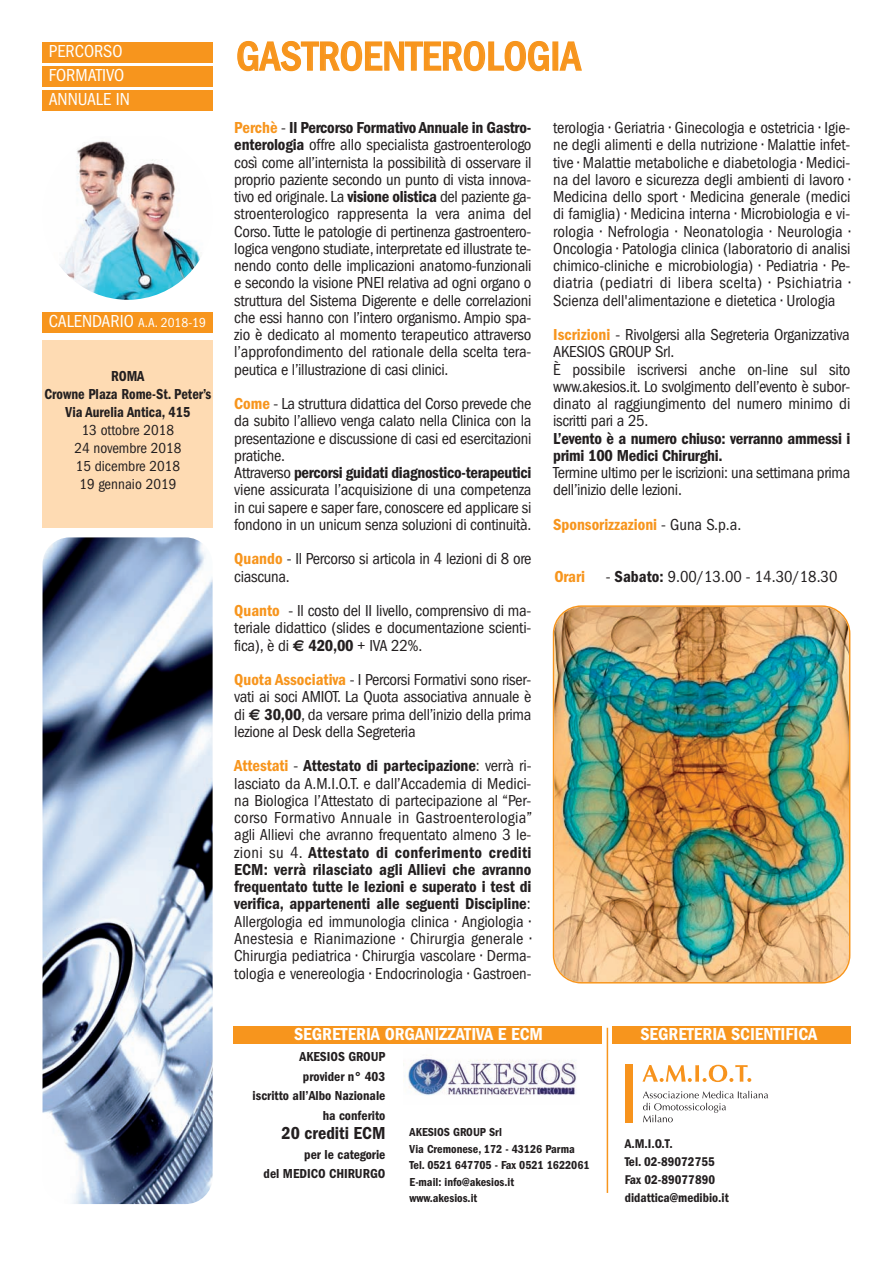
<style>
.page{position:relative;width:893px;height:1263px;background:#fff}
.page>*{position:absolute;margin:0;border:0;box-sizing:border-box;transform-origin:0 0}
.t1{font:500 condensed 42px "Franklin Gothic";color:#f7951d}
.t2{font:600 condensed 18px "Franklin Gothic";color:#fff}
.t3{font:condensed 18px/24px "Franklin Gothic";color:#fff}
.t4{font:600 condensed 18px "Franklin Gothic";color:#231f20}
.t5{font:condensed 16.5px/17.2px "Franklin Gothic";letter-spacing:-.015em;color:#231f20;text-align:justify}
.t6{font:600 condensed 16.5px/17.2px "Franklin Gothic";letter-spacing:-.015em;color:#231f20}
.t7{font:600 condensed 16.5px "Franklin Gothic";color:#f7951d}
.t8{font:condensed 15px/18px "Franklin Gothic";color:#231f20;text-align:center}
.t9{font:600 condensed 15px/18px "Franklin Gothic";color:#231f20;text-align:center;scale:.95 1}
.t10{font:600 condensed 13.5px/19.5px "Franklin Gothic";color:#231f20;text-align:right}
.t11{font:condensed 13.5px "Franklin Gothic";color:#fff}
.t12{font:600 condensed 13.2px/18px "Franklin Gothic";color:#231f20}
.t13{font:600 condensed 12px/16.5px "Franklin Gothic";color:#231f20}
.s1{font-size:18px}
.s2{font-weight:600;color:#f7951d}
.s3{font-weight:600}
.s4{font-family:"Euro Sans";font-weight:700;font-stretch:normal;font-size:15.75px}
.s5{font-weight:400;color:#231f20}
</style>
<div class="page">
<div style="left:43px;top:340px;width:170px;height:188px;background:#fedbb3"></div>
<div style="left:43px;top:43px;width:170px;height:20px;background:#f7951d"></div>
<div style="left:43px;top:67px;width:170px;height:20px;background:#f7951d"></div>
<div style="left:43px;top:91px;width:170px;height:20px;background:#f7951d"></div>
<img style="left:59px;top:141px;width:141px;height:159px">
<div style="left:43px;top:313px;width:170px;height:20px;background:#f7951d"></div>
<img style="left:408px;top:1058px;width:168px;height:37px">
<div style="left:234px;top:1026px;width:368px;height:18px;background:#f7951d"></div>
<hr style="left:607px;top:1028px;width:1px;height:165px;background:#f7951d">
<div style="left:612px;top:1026px;width:238px;height:18px;background:#f7951d"></div>
<div style="left:625px;top:1064px;width:8px;height:58px;background:#f7931d"></div>
<svg style="left:642px;top:1065px;width:109px;height:17px"></svg>
<svg style="left:643px;top:1091px;width:125px;height:31px"></svg>
<img style="left:553px;top:605px;width:297px;height:378px">
<img style="left:43px;top:537px;width:170px;height:667px;border-radius:27px">
<p class="t3" style="left:49px;top:41px;width:83px">PERCORSO<br>FORMATIVO<br>ANNUALE IN</p>
<h1 class="t1" style="left:236px;top:42px;width:347px">GASTROENTEROLOGIA</h1>
<p class="t11" style="left:49px;top:318px;width:159px"><span class="s1">CALENDARIO</span> A.A. 2018-19</p>
<p class="t9" style="left:44px;top:369px;width:177px">ROMA<br>Crowne Plaza Rome-St. Peter’s<br>Via Aurelia Antica, 415</p>
<p class="t8" style="left:74px;top:423px;width:109px">13 ottobre 2018<br>24 novembre 2018<br>15 dicembre 2018<br>19 gennaio 2019</p>
<p class="t5" style="left:234px;top:120px;width:299px"><span class="s2">Perchè</span> - <span class="s3">Il Percorso Formativo Annuale in Gastro&shy;enterologia</span> offre allo specialista gastroenterologo così come all’internista la possibilità di osservare il proprio paziente secondo un punto di vista innova&shy;tivo ed originale. La <span class="s3">visione olistica</span> del paziente ga&shy;stroenterologico rappresenta la vera anima del Corso. Tutte le patologie di pertinenza gastroentero&shy;logica vengono studiate, interpretate ed illustrate te&shy;nendo conto delle implicazioni anatomo-funzionali e secondo la visione PNEI relativa ad ogni organo o struttura del Sistema Digerente e delle correlazioni che essi hanno con l’intero organismo. Ampio spa&shy;zio è dedicato al momento terapeutico attraverso l’approfondimento del rationale della scelta tera&shy;peutica e l’illustrazione di casi clinici.</p>
<p class="t5" style="left:234px;top:396px;width:299px;text-align:left"><span class="s2">Come</span> - La struttura didattica del Corso prevede che da subito l’allievo venga calato nella Clinica con la presentazione e discussione di casi ed esercitazioni pratiche.<br>Attraverso <span class="s3">percorsi guidati diagnostico-terapeutici </span>viene assicurata l’acquisizione di una competenza in cui sapere e saper fare, conoscere ed applicare si fondono in un unicum senza soluzioni di continuità.</p>
<p class="t5" style="left:234px;top:551px;width:299px"><span class="s2">Quando</span> - Il Percorso si articola in 4 lezioni di 8 ore ciascuna.</p>
<p class="t5" style="left:234px;top:603px;width:299px"><span class="s2">Quanto</span> - Il costo del II livello, comprensivo di ma&shy;teriale didattico (slides e documentazione scienti&shy;fica), è di <span class="s4">€</span> <span class="s3">420,00</span> + IVA 22%.</p>
<p class="t5" style="left:234px;top:672px;width:299px"><span class="s2">Quota Associativa</span> - I Percorsi Formativi sono riser&shy;vati ai soci AMIOT. La Quota associativa annuale è di <span class="s4">€</span> <span class="s3">30,00</span>, da versare prima dell’inizio della prima lezione al Desk della Segreteria</p>
<p class="t5" style="left:234px;top:759px;width:299px"><span class="s2">Attestati</span> - <span class="s3">Attestato di partecipazione</span>: verrà ri&shy;lasciato da A.M.I.O.T. e dall’Accademia di Medici&shy;na Biologica l’Attestato di partecipazione al “Per&shy;corso Formativo Annuale in Gastroenterologia” agli Allievi che avranno frequentato almeno 3 le&shy;zioni su 4. <span class="s3">Attestato di conferimento crediti ECM: verrà rilasciato agli Allievi che avranno frequentato tutte le lezioni e superato i test di verifica, appartenenti alle seguenti Discipline</span>:<br>Allergologia ed immunologia clinica • Angiologia • Anestesia e Rianimazione • Chirurgia generale • Chirurgia pediatrica • Chirurgia vascolare • Derma&shy;tologia e venereologia • Endocrinologia • Gastroen-</p>
<p class="t5" style="left:553px;top:120px;width:299px">terologia • Geriatria • Ginecologia e ostetricia • Igie&shy;ne degli alimenti e della nutrizione • Malattie infet&shy;tive • Malattie metaboliche e diabetologia • Medici&shy;na del lavoro e sicurezza degli ambienti di lavoro • Medicina dello sport • Medicina generale (medici di famiglia) • Medicina interna • Microbiologia e vi&shy;rologia • Nefrologia • Neonatologia • Neurologia • Oncologia • Patologia clinica (laboratorio di analisi chimico-cliniche e microbiologia) • Pediatria • Pe&shy;diatria (pediatri di libera scelta) • Psichiatria • Scienza dell'alimentazione e dietetica • Urologia</p>
<p class="t5" style="left:553px;top:327px;width:299px;text-align:left"><span class="s2">Iscrizioni</span> - Rivolgersi alla Segreteria Organizzativa AKESIOS GROUP Srl.<br>È possibile iscriversi anche on-line sul sito www.akesios.it. Lo svolgimento dell’evento è subor&shy;dinato al raggiungimento del numero minimo di iscritti pari a 25.</p>
<p class="t6" style="left:553px;top:431px;width:299px">L’evento è a numero chiuso: verranno ammessi i primi 100 Medici Chirurghi.</p>
<p class="t5" style="left:553px;top:465px;width:299px">Termine ultimo per le iscrizioni: una settimana prima dell’inizio delle lezioni.</p>
<p class="t7" style="left:553px;top:519px;width:190px">Sponsorizzazioni <span class="s5">- Guna S.p.a.</span></p>
<p class="t5" style="left:554px;top:569px;width:285px"><span class="s2">Orari</span> - <span class="s3">Sabato:</span> 9.00/13.00 - 14.30/18.30</p>
<p class="t2" style="left:294px;top:1028px;width:250px">SEGRETERIA ORGANIZZATIVA E ECM</p>
<p class="t2" style="left:640px;top:1028px;width:179px">SEGRETERIA SCIENTIFICA</p>
<p class="t10" style="left:253px;top:1048px;width:134px">AKESIOS GROUP<br>provider n° 403<br>iscritto all’Albo Nazionale ha conferito</p>
<p class="t4" style="left:282px;top:1127px;width:105px">20 crediti ECM</p>
<p class="t10" style="left:264px;top:1146px;width:123px">per le categorie<br>del MEDICO CHIRURGO</p>
<p class="t13" style="left:410px;top:1125px;width:182px">AKESIOS GROUP Srl<br>Via Cremonese, 172 - 43126 Parma<br>Tel. 0521 647705 - Fax 0521 1622061<br>E-mail: info@akesios.it<br>www.akesios.it</p>
<p class="t12" style="left:625px;top:1136px;width:105px">A.M.I.O.T.<br>Tel. 02-89072755<br>Fax 02-89077890 didattica@medibio.it</p>
</div>
